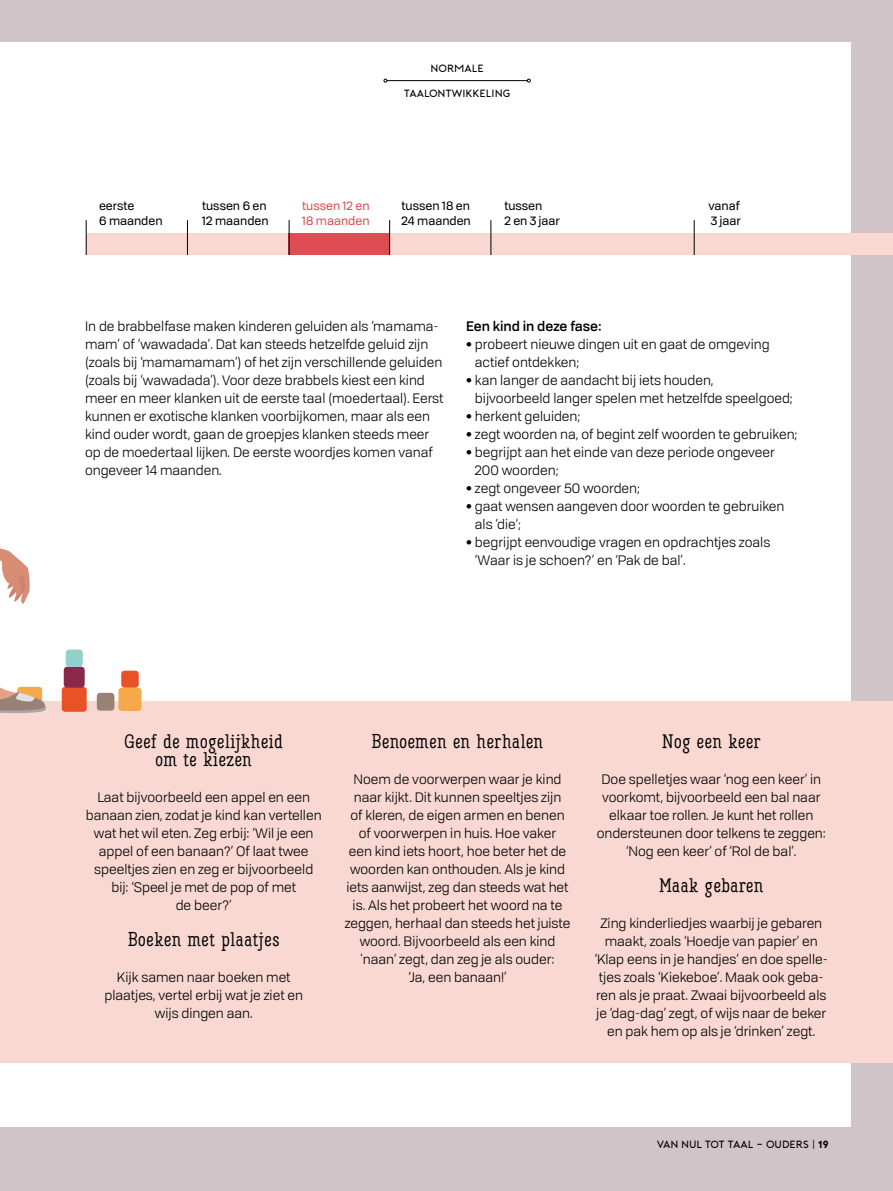
<style>
.page{position:relative;width:893px;height:1191px;background:#d1c4c8}
.page>*{position:absolute;margin:0;border:0;box-sizing:border-box;transform-origin:0 0}
.t1{font:19.5px/18px "Tropen Deco";color:#000;text-align:center}
.t2{font:13.5px/18px "Tofino";color:#000}
.t3{font:500 13.5px "Tofino";color:#000}
.t4{font:12px/14.4px "Tofino";color:#000}
.t5{font:12px/14.4px "Tofino";color:#dd4d51}
.t6{font:300 10.5px "Porter";color:#000}
.s1{font-family:"Porter";font-weight:700}
.s2{font-weight:700}
</style>
<div class="page">
<div style="left:0;top:43px;width:850px;height:1084px;background:#fff"></div>
<div style="left:0;top:702px;width:893px;height:361px;background:#f8d8d1"></div>
<hr style="left:387px;top:80px;width:140px;height:1px;background:#000">
<div style="left:86px;top:234px;width:101px;height:21px;background:#f8d8d1"></div>
<div style="left:187px;top:234px;width:102px;height:21px;background:#f8d8d1"></div>
<div style="left:289px;top:234px;width:101px;height:21px;background:#dd4d51"></div>
<div style="left:390px;top:234px;width:101px;height:21px;background:#f8d8d1"></div>
<div style="left:491px;top:234px;width:203px;height:21px;background:#f8d8d1"></div>
<div style="left:694px;top:234px;width:199px;height:21px;background:#f8d8d1"></div>
<hr style="left:86px;top:220px;width:1px;height:35px;background:#000">
<hr style="left:187px;top:220px;width:1px;height:35px;background:#000">
<hr style="left:289px;top:220px;width:1px;height:35px;background:#000">
<hr style="left:389px;top:220px;width:1px;height:35px;background:#000">
<hr style="left:490px;top:220px;width:1px;height:35px;background:#000">
<hr style="left:694px;top:220px;width:1px;height:35px;background:#000">
<svg style="left:0;top:686px;width:48px;height:27px"></svg>
<svg style="left:0;top:548px;width:30px;height:56px"></svg>
<div style="left:62px;top:687px;width:25px;height:25px;background:#e95126;border-radius:3px"></div>
<div style="left:97px;top:693px;width:17px;height:17px;background:#988278;border-radius:3px"></div>
<div style="left:118px;top:687px;width:23px;height:24px;background:#f7a84b;border-radius:3px"></div>
<div style="left:64px;top:666px;width:21px;height:21px;background:#8a284c;border-radius:3px"></div>
<div style="left:66px;top:649px;width:17px;height:18px;background:#92d0ce;border-radius:3px"></div>
<div style="left:121px;top:670px;width:18px;height:17px;background:#e95126;border-radius:3px"></div>
<p class="t6" style="left:431px;top:62px;width:55px">NORMALE</p>
<p class="t6" style="left:404px;top:87px;width:108px">TAALONTWIKKELING</p>
<p class="t4" style="left:99px;top:198px;width:65px">eerste<br>6 maanden</p>
<p class="t4" style="left:202px;top:198px;width:68px">tussen 6 en<br>12 maanden</p>
<p class="t5" style="left:302px;top:198px;width:69px">tussen 12 en<br>18 maanden</p>
<p class="t4" style="left:402px;top:198px;width:71px">tussen 18 en<br>24 maanden</p>
<p class="t4" style="left:504px;top:198px;width:57px">tussen<br>2 en 3 jaar</p>
<p class="t4" style="left:708px;top:198px;width:34px">vanaf<br>3 jaar</p>
<p class="t2" style="left:85px;top:316px;width:360px">In de brabbelfase maken kinderen geluiden als ‘mamama&shy;mam’ of ‘wawadada’. Dat kan steeds hetzelfde geluid zijn (zoals bij ‘mamamamam’) of het zijn verschillende geluiden (zoals bij ‘wawadada’). Voor deze brabbels kiest een kind meer en meer klanken uit de eerste taal (moedertaal). Eerst kunnen er exotische klanken voorbijkomen, maar als een kind ouder wordt, gaan de groepjes klanken steeds meer op de moedertaal lijken. De eerste woordjes komen vanaf ongeveer 14 maanden.</p>
<p class="t3" style="left:466px;top:315px;width:137px">Een kind in deze fase:</p>
<p class="t2" style="left:475px;top:334px;width:296px;text-indent:-9px"><span class="s1">•</span> probeert nieuwe dingen uit en gaat de omgeving actief ontdekken;</p>
<p class="t2" style="left:475px;top:370px;width:320px;text-indent:-9px"><span class="s1">•</span> kan langer de aandacht bij iets houden,<br>bijvoorbeeld langer spelen met hetzelfde speelgoed;</p>
<p class="t2" style="left:466px;top:406px;width:116px"><span class="s1">•</span> herkent geluiden;</p>
<p class="t2" style="left:466px;top:424px;width:333px"><span class="s1">•</span> zegt woorden na, of begint zelf woorden te gebruiken;</p>
<p class="t2" style="left:475px;top:442px;width:302px;text-indent:-9px"><span class="s1">•</span> begrijpt aan het einde van deze periode ongeveer<br>200 woorden;</p>
<p class="t2" style="left:466px;top:478px;width:176px"><span class="s1">•</span> zegt ongeveer 50 woorden;</p>
<p class="t2" style="left:475px;top:496px;width:311px;text-indent:-9px"><span class="s1">•</span> gaat wensen aangeven door woorden te gebruiken als ‘die’;</p>
<p class="t2" style="left:475px;top:532px;width:297px;text-indent:-9px"><span class="s1">•</span> begrijpt eenvoudige vragen en opdrachtjes zoals ‘Waar is je schoen?’ en ‘Pak de bal’.</p>
<h1 class="t1" style="left:124px;top:732px;width:160px">Geef de mogelijkheid om te kiezen</h1>
<p class="t2" style="left:86px;top:787px;width:237px;text-align:center">Laat bijvoorbeeld een appel en een banaan zien, zodat je kind kan vertellen wat het wil eten. Zeg erbij: ‘Wil je een appel of een banaan?’ Of laat twee speeltjes zien en zeg er bijvoorbeeld bij: ‘Speel je met de pop of met<br>de beer?’</p>
<h1 class="t1" style="left:128px;top:930px;width:153px">Boeken met plaatjes</h1>
<p class="t2" style="left:104px;top:967px;width:200px;text-align:center">Kijk samen naar boeken met plaatjes, vertel erbij wat je ziet en wijs dingen aan.</p>
<h1 class="t1" style="left:372px;top:732px;width:173px">Benoemen en herhalen</h1>
<p class="t2" style="left:345px;top:769px;width:227px;text-align:center">Noem de voorwerpen waar je kind naar kijkt. Dit kunnen speeltjes zijn<br>of kleren, de eigen armen en benen of voorwerpen in huis. Hoe vaker<br>een kind iets hoort, hoe beter het de woorden kan onthouden. Als je kind iets aanwijst, zeg dan steeds wat het is. Als het probeert het woord na te zeggen, herhaal dan steeds het juiste woord. Bijvoorbeeld als een kind 'naan’ zegt, dan zeg je als ouder:<br>‘Ja, een banaan!’</p>
<h1 class="t1" style="left:662px;top:732px;width:101px">Nog een keer</h1>
<p class="t2" style="left:597px;top:769px;width:231px;text-align:center">Doe spelletjes waar ‘nog een keer’ in voorkomt, bijvoorbeeld een bal naar elkaar toe rollen. Je kunt het rollen ondersteunen door telkens te zeggen: ‘Nog een keer’ of ‘Rol de bal’.</p>
<h1 class="t1" style="left:659px;top:876px;width:106px">Maak gebaren</h1>
<p class="t2" style="left:595px;top:913px;width:235px;text-align:center">Zing kinderliedjes waarbij je gebaren maakt, zoals ‘Hoedje van papier’ en ‘Klap eens in je handjes’ en doe spelle&shy;tjes zoals ‘Kiekeboe’. Maak ook geba&shy;ren als je praat. Zwaai bijvoorbeeld als je ‘dag-dag’ zegt, of wijs naar de beker en pak hem op als je ‘drinken’ zegt.</p>
<p class="t6" style="left:657px;top:1138px;width:174px">VAN NUL TOT TAAL - OUDERS | <span class="s2">19</span></p>
</div>
